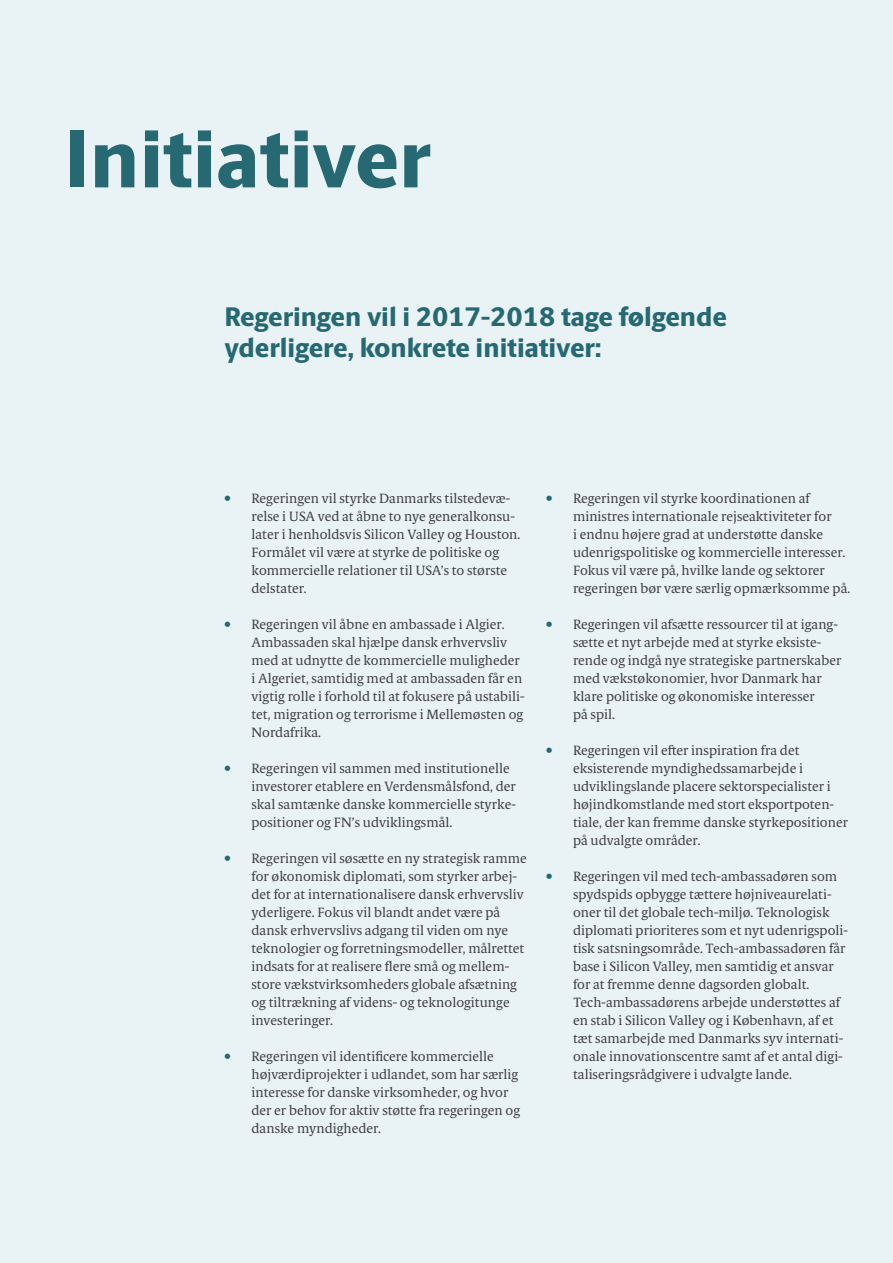
<style>
.page{position:relative;width:893px;height:1263px;background:#e9f3f6}
.page>*{position:absolute;margin:0;border:0;box-sizing:border-box;transform-origin:0 0}
.t1{font:800 82.5px "Berlingske Sans";letter-spacing:-.005em;color:#266972}
.t2{font:800 27px/31.5px "Berlingske Sans";color:#266972}
.t3{font:13.5px/18px "Berlingske Serif Text";color:#414042}
.s1{color:#266972}
</style>
<div class="page">
<h1 class="t1" style="left:64px;top:97px;width:368px">Initiativer</h1>
<h2 class="t2" style="left:225px;top:300px;width:504px">Regeringen vil i 2017-2018 tage følgende yderligere, konkrete initiativer:</h2>
<p class="t3" style="left:252px;top:489px;width:270px;text-indent:-27px"><span class="s1">•</span> Regeringen vil styrke Danmarks tilstedevæ&shy;relse i USA ved at åbne to nye generalkonsu&shy;later i henholdsvis Silicon Valley og Houston.<br>Formålet vil være at styrke de politiske og kommercielle relationer til USA’s to største delstater.</p>
<p class="t3" style="left:252px;top:615px;width:275px;text-indent:-27px"><span class="s1">•</span> Regeringen vil åbne en ambassade i Algier.<br>Ambassaden skal hjælpe dansk erhvervsliv med at udnytte de kommercielle muligheder i Algeriet, samtidig med at ambassaden får en vigtig rolle i forhold til at fokusere på ustabili&shy;tet, migration og terrorisme i Mellemøsten og Nordafrika.</p>
<p class="t3" style="left:252px;top:759px;width:266px;text-indent:-27px"><span class="s1">•</span> Regeringen vil sammen med institutionelle investorer etablere en Verdensmålsfond, der skal samtænke danske kommercielle styrke&shy;positioner og FN’s udviklingsmål.</p>
<p class="t3" style="left:252px;top:849px;width:277px;text-indent:-27px"><span class="s1">•</span> Regeringen vil søsætte en ny strategisk ramme for økonomisk diplomati, som styrker arbej&shy;det for at internationalisere dansk erhvervsliv yderligere. Fokus vil blandt andet være på dansk erhvervslivs adgang til viden om nye teknologier og forretningsmodeller, målrettet indsats for at realisere flere små og mellem&shy;store vækstvirksomheders globale afsætning og tiltrækning af videns- og teknologitunge investeringer.</p>
<p class="t3" style="left:252px;top:1047px;width:270px;text-indent:-27px"><span class="s1">•</span> Regeringen vil identificere kommercielle højværdiprojekter i udlandet, som har særlig interesse for danske virksomheder, og hvor der er behov for aktiv støtte fra regeringen og danske myndigheder.</p>
<p class="t3" style="left:573px;top:489px;width:279px;text-indent:-27px"><span class="s1">•</span> Regeringen vil styrke koordinationen af ministres internationale rejseaktiviteter for<br>i endnu højere grad at understøtte danske udenrigspolitiske og kommercielle interesser.<br>Fokus vil være på, hvilke lande og sektorer regeringen bør være særlig opmærksomme på.</p>
<p class="t3" style="left:573px;top:615px;width:270px;text-indent:-27px"><span class="s1">•</span> Regeringen vil afsætte ressourcer til at igang&shy;sætte et nyt arbejde med at styrke eksiste&shy;rende og indgå nye strategiske partnerskaber med vækstøkonomier, hvor Danmark har klare politiske og økonomiske interesser<br>på spil.</p>
<p class="t3" style="left:573px;top:741px;width:277px;text-indent:-27px"><span class="s1">•</span> Regeringen vil efter inspiration fra det eksisterende myndighedssamarbejde i udviklingslande placere sektorspecialister i højindkomstlande med stort eksportpoten&shy;tiale, der kan fremme danske styrkepositioner på udvalgte områder.</p>
<p class="t3" style="left:573px;top:867px;width:276px;text-indent:-27px"><span class="s1">•</span> Regeringen vil med tech-ambassadøren som spydspids opbygge tættere højniveaurelati&shy;oner til det globale tech-miljø. Teknologisk diplomati prioriteres som et nyt udenrigspoli&shy;tisk satsningsområde. Tech-ambassadøren får base i Silicon Valley, men samtidig et ansvar for at fremme denne dagsorden globalt.<br>Tech-ambassadørens arbejde understøttes af en stab i Silicon Valley og i København, af et tæt samarbejde med Danmarks syv internati&shy;onale innovationscentre samt af et antal digi&shy;taliseringsrådgivere i udvalgte lande.</p>
</div>
